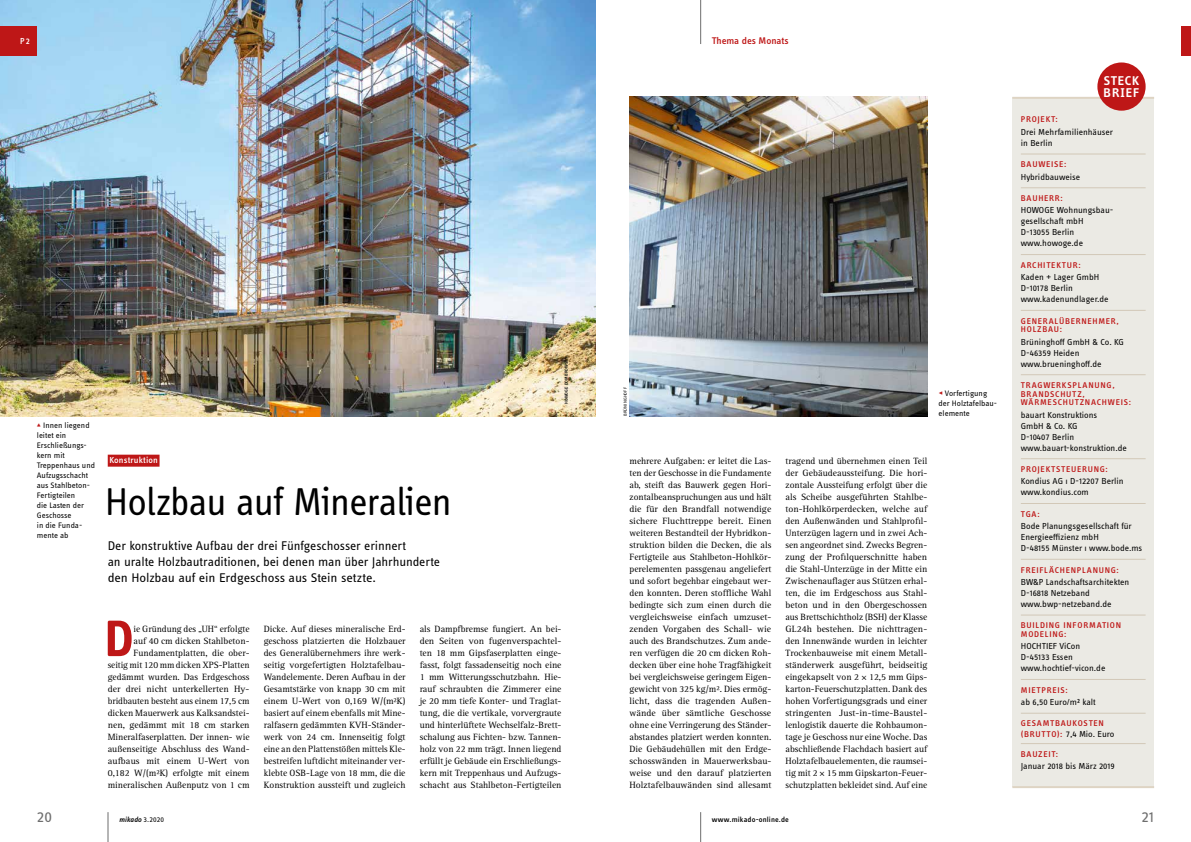
<style>
.page{position:relative;width:1191px;height:842px;background:#fff}
.page>*{position:absolute;margin:0;border:0;box-sizing:border-box;transform-origin:0 0}
.t1{font:700 52.9px "Info OT Text";color:#be1717}
.t2{font:40px "Info OT Disp";letter-spacing:-.02em;color:#000}
.t3{font:16px "Info OT Text";color:#6e6e6e;scale:1.05 1}
.t4{font:600 13.2px/11.6px "Info OT Disp";letter-spacing:.07em;color:#fff;scale:1.05 1}
.t5{font:13px/16px "Info OT Text";letter-spacing:-.01em;color:#000}
.t6{font:500 10px "Info OT Text";color:#be1717;scale:1.05 1}
.t7{font:9.4px/12px "Rotis Serif Pro";color:#000;text-align:justify}
.t8{font:9px/11px "Info OT Text";color:#000;scale:1.05 1}
.t9{font:500 9px "Info OT Text";letter-spacing:.01em;color:#fff;scale:1.05 1}
.t10{font:500 9px "Info OT Text";letter-spacing:.01em;color:#fff}
.t11{font:500 8.6px/8.6px "Info OT Text";letter-spacing:.08em;color:#be1717;scale:1.05 1}
.t12{font:8.2px/10px "Info OT Text";color:#000;scale:1.05 1}
.t13{font:500 7.6px "Info OT Text";letter-spacing:.015em;color:#000;scale:1.05 1}
.t14{font:italic 500 7.6px "Info OT Text";letter-spacing:.01em;color:#000;scale:1.05 1}
.t15{font:500 4.5px "Info OT Text";letter-spacing:.035em;color:#000;scale:1.05 1}
.t16{font:4.5px "Info OT Text";letter-spacing:.03em;color:#000;scale:1.05 1}
.s1{color:#be1717}
.s2{font-weight:500;font-size:8.6px;color:#be1717}
.s3{font-weight:400;font-style:normal}
</style>
<div class="page">
<div style="left:1181px;top:26px;width:10px;height:30px;background:#be1717"></div>
<hr style="left:700px;top:0;width:1px;height:44px;background:#6e6e6e">
<hr style="left:108px;top:812px;width:1px;height:30px;background:#6e6e6e">
<hr style="left:700px;top:812px;width:1px;height:30px;background:#6e6e6e">
<img style="left:0;top:0;width:595px;height:416px">
<div style="left:108px;top:455px;width:51px;height:12px;background:#be1717"></div>
<div style="left:1012px;top:98px;width:142px;height:689px;background:#ebeae4"></div>
<hr style="left:1012px;top:786px;width:142px;height:2px;background:#ded4c3">
<hr style="left:1012px;top:97px;width:142px;height:2px;background:#ded4c3">
<hr style="left:1020px;top:153px;width:125px;height:1px;background:#d2c8b7">
<hr style="left:1020px;top:187px;width:125px;height:1px;background:#d2c8b7">
<hr style="left:1020px;top:254px;width:125px;height:1px;background:#d2c8b7">
<hr style="left:1020px;top:310px;width:125px;height:1px;background:#d2c8b7">
<hr style="left:1020px;top:374px;width:125px;height:1px;background:#d2c8b7">
<hr style="left:1020px;top:458px;width:125px;height:1px;background:#d2c8b7">
<hr style="left:1020px;top:503px;width:125px;height:1px;background:#d2c8b7">
<hr style="left:1020px;top:559px;width:125px;height:1px;background:#d2c8b7">
<hr style="left:1020px;top:614px;width:125px;height:1px;background:#d2c8b7">
<hr style="left:1020px;top:679px;width:125px;height:1px;background:#d2c8b7">
<hr style="left:1020px;top:713px;width:125px;height:1px;background:#d2c8b7">
<hr style="left:1020px;top:743px;width:125px;height:1px;background:#d2c8b7">
<div style="left:1097px;top:62px;width:48px;height:49px;background:#be1717;border-radius:50%"></div>
<img style="left:629px;top:96px;width:298px;height:320px">
<div style="left:0;top:26px;width:37px;height:30px;background:#be1717"></div>
<p class="t10" style="left:20px;top:35px;width:11px">P2</p>
<p class="t12" style="left:37px;top:420px;width:57px"><span class="s1">▴</span> Innen liegend leitet ein<br>Erschließungs&shy;kern mit<br>Treppenhaus und<br>Aufzugsschacht aus Stahlbeton-<br>Fertigteilen<br>die Lasten der<br>Geschosse<br>in die Funda&shy;mente ab</p>
<p class="t9" style="left:109px;top:455px;width:48px">Konstruktion</p>
<h2 class="t2" style="left:105px;top:477px;width:348px">Holzbau auf Mineralien</h2>
<h3 class="t5" style="left:108px;top:538px;width:334px">Der konstruktive Aufbau der drei Fünfgeschosser erinnert<br>an uralte Holzbautraditionen, bei denen man über Jahrhunderte den Holzbau auf ein Erdgeschoss aus Stein setzte.</h3>
<p class="t15" style="left:563px;top:404px;width:47px;rotate:-90deg">HOWOGE DOMBROWSKY</p>
<h1 class="t1" style="left:105px;top:606px;width:30px">D</h1>
<p class="t7" style="left:108px;top:623px;width:143px;text-align:right">ie Gründung des „UH“ erfolgte<br>auf 40 cm dicken Stahlbeton-<br>Fundamentplatten, die ober-<br>seitig mit 120 mm dicken XPS-Platten gedämmt wurden. Das Erdgeschoss der drei nicht unterkellerten Hy&shy;bridbauten besteht aus einem 17,5 cm dicken Mauerwerk aus Kalksandstei&shy;nen, gedämmt mit 18 cm starken<br>Mineralfaserplatten. Der innen- wie außenseitige Abschluss des Wand&shy;aufbaus mit einem U-Wert von<br>0,182 W/(m²K) erfolgte mit einem mineralischen Außenputz von 1 cm</p>
<p class="t7" style="left:264px;top:623px;width:143px">Dicke. Auf dieses mineralische Erd&shy;geschoss platzierten die Holzbauer des Generalübernehmers ihre werk&shy;seitig vorgefertigten Holztafelbau-Wandelemente. Deren Aufbau in der Gesamtstärke von knapp 30 cm mit einem U-Wert von 0,169 W/(m²K) basiert auf einem ebenfalls mit Mine&shy;ralfasern gedämmten KVH-Ständer&shy;werk von 24 cm. Innenseitig folgt eine an den Plattenstößen mittels Kle&shy;bestreifen luftdicht miteinander ver&shy;klebte OSB-Lage von 18 mm, die die Konstruktion aussteift und zugleich</p>
<p class="t7" style="left:420px;top:623px;width:143px">als Dampfbremse fungiert. An bei&shy;den Seiten von fugenverspachtel&shy;ten 18 mm Gipsfaserplatten einge&shy;fasst, folgt fassadenseitig noch eine 1 mm Witterungsschutzbahn. Hie&shy;rauf schraubten die Zimmerer eine je 20 mm tiefe Konter- und Traglat&shy;tung, die die vertikale, vorvergraute und hinterlüftete Wechselfalz-Brett&shy;schalung aus Fichten- bzw. Tannen&shy;holz von 22 mm trägt. Innen liegend erfüllt je Gebäude ein Erschließungs&shy;kern mit Treppenhaus und Aufzugs&shy;schacht aus Stahlbeton-Fertigteilen</p>
<p class="t6" style="left:711px;top:35px;width:75px">Thema des Monats</p>
<p class="t16" style="left:622px;top:416px;width:29px;rotate:-90deg">BRÜNINGHOFF</p>
<p class="t12" style="left:938px;top:388px;width:57px"><span class="s1">◂</span> Vorfertigung der Holztafelbau&shy;elemente</p>
<p class="t7" style="left:629px;top:455px;width:143px">mehrere Aufgaben: er leitet die Las&shy;ten der Geschosse in die Fundamente ab, steift das Bauwerk gegen Hori&shy;zontalbeanspruchungen aus und hält die für den Brandfall notwendige sichere Fluchttreppe bereit. Einen weiteren Bestandteil der Hybridkon&shy;struktion bilden die Decken, die als Fertigteile aus Stahlbeton-Hohlkör&shy;perelementen passgenau angeliefert und sofort begehbar eingebaut wer&shy;den konnten. Deren stoffliche Wahl bedingte sich zum einen durch die vergleichsweise einfach umzuset&shy;zenden Vorgaben des Schall- wie auch des Brandschutzes. Zum ande&shy;ren verfügen die 20 cm dicken Roh&shy;decken über eine hohe Tragfähigkeit bei vergleichsweise geringem Eigen&shy;gewicht von 325 kg/m². Dies ermög&shy;licht, dass die tragenden Außen&shy;wände über sämtliche Geschosse ohne eine Verringerung des Ständer&shy;abstandes platziert werden konnten.<br>Die Gebäudehüllen mit den Erdge&shy;schosswänden in Mauerwerksbau&shy;weise und den darauf platzierten Holztafelbauwänden sind allesamt</p>
<p class="t7" style="left:785px;top:455px;width:143px">tragend und übernehmen einen Teil der Gebäudeaussteifung. Die hori&shy;zontale Aussteifung erfolgt über die als Scheibe ausgeführten Stahlbe&shy;ton-Hohlkörperdecken, welche auf den Außenwänden und Stahlprofil-Unterzügen lagern und in zwei Ach&shy;sen angeordnet sind. Zwecks Begren&shy;zung der Profilquerschnitte haben die Stahl-Unterzüge in der Mitte ein Zwischenauflager aus Stützen erhal&shy;ten, die im Erdgeschoss aus Stahl&shy;beton und in den Obergeschossen aus Brettschichtholz (BSH) der Klasse GL24h bestehen. Die nichttragen&shy;den Innenwände wurden in leichter Trockenbauweise mit einem Metall&shy;ständerwerk ausgeführt, beidseitig eingekapselt von 2 × 12,5 mm Gips&shy;karton-Feuerschutzplatten. Dank des hohen Vorfertigungsgrads und einer stringenten Just-in-time-Baustel&shy;lenlogistik dauerte die Rohbaumon&shy;tage je Geschoss nur eine Woche. Das abschließende Flachdach basiert auf Holztafelbauelementen, die raumsei&shy;tig mit 2 × 15 mm Gipskarton-Feuer&shy;schutzplatten bekleidet sind. Auf eine</p>
<h3 class="t4" style="left:1103px;top:75px;width:36px">STECK<br>BRIEF</h3>
<p class="t11" style="left:1021px;top:115px;width:37px">PROJEKT:</p>
<p class="t8" style="left:1020px;top:126px;width:89px">Drei Mehrfamilienhäuser in Berlin</p>
<p class="t11" style="left:1021px;top:160px;width:45px">BAUWEISE:</p>
<p class="t8" style="left:1020px;top:171px;width:58px">Hybridbauweise</p>
<p class="t11" style="left:1021px;top:194px;width:42px">BAUHERR:</p>
<p class="t8" style="left:1020px;top:205px;width:90px">HOWOGE Wohnungsbau&shy;gesellschaft mbH<br>D-13055 Berlin www.howoge.de</p>
<p class="t11" style="left:1021px;top:260px;width:59px">ARCHITEKTUR:</p>
<p class="t8" style="left:1020px;top:272px;width:85px">Kaden + Lager GmbH<br>D-10178 Berlin www.kadenundlager.de</p>
<p class="t11" style="left:1021px;top:316px;width:95px">GENERALÜBERNEHMER,<br>HOLZBAU:</p>
<p class="t8" style="left:1020px;top:336px;width:100px">Brüninghoff GmbH &amp; Co. KG<br>D-46359 Heiden www.brueninghoff.de</p>
<p class="t11" style="left:1021px;top:381px;width:106px">TRAGWERKSPLANUNG,<br>BRANDSCHUTZ,<br>WÄRMESCHUTZNACHWEIS:</p>
<p class="t8" style="left:1020px;top:409px;width:103px">bauart Konstruktions<br>GmbH &amp; Co. KG<br>D-10407 Berlin www.bauart-konstruktion.de</p>
<p class="t11" style="left:1021px;top:465px;width:84px">PROJEKTSTEUERUNG:</p>
<p class="t8" style="left:1020px;top:476px;width:99px">Kondius AG ı D-12207 Berlin www.kondius.com</p>
<p class="t11" style="left:1021px;top:509px;width:19px">TGA:</p>
<p class="t8" style="left:1020px;top:520px;width:117px">Bode Planungsgesellschaft für<br>Energieeffizienz mbH<br>D-48155 Münster ı www.bode.ms</p>
<p class="t11" style="left:1021px;top:565px;width:95px">FREIFLÄCHENPLANUNG:</p>
<p class="t8" style="left:1020px;top:576px;width:105px">BW&amp;P Landschaftsarchitekten<br>D-16818 Netzeband www.bwp-netzeband.de</p>
<p class="t11" style="left:1021px;top:621px;width:97px">BUILDING INFORMATION<br>MODELING:</p>
<p class="t8" style="left:1020px;top:641px;width:82px">HOCHTIEF ViCon<br>D-45133 Essen www.hochtief-vicon.de</p>
<p class="t11" style="left:1021px;top:685px;width:46px">MIETPREIS:</p>
<p class="t8" style="left:1020px;top:696px;width:73px">ab 6,50 Euro/m² kalt</p>
<p class="t11" style="left:1021px;top:719px;width:81px">GESAMTBAUKOSTEN</p>
<p class="t8" style="left:1020px;top:729px;width:91px"><span class="s2">(BRUTTO):</span> 7,4 Mio. Euro</p>
<p class="t11" style="left:1021px;top:749px;width:37px">BAUZEIT:</p>
<p class="t8" style="left:1020px;top:761px;width:91px">Januar 2018 bis März 2019</p>
<h3 class="t3" style="left:37px;top:807px;width:16px">20</h3>
<p class="t14" style="left:119px;top:815px;width:44px">mikado <span class="s3">3.2020</span></p>
<p class="t13" style="left:711px;top:815px;width:75px">www.mikado-online.de</p>
<h3 class="t3" style="left:1141px;top:807px;width:14px">21</h3>
</div>
